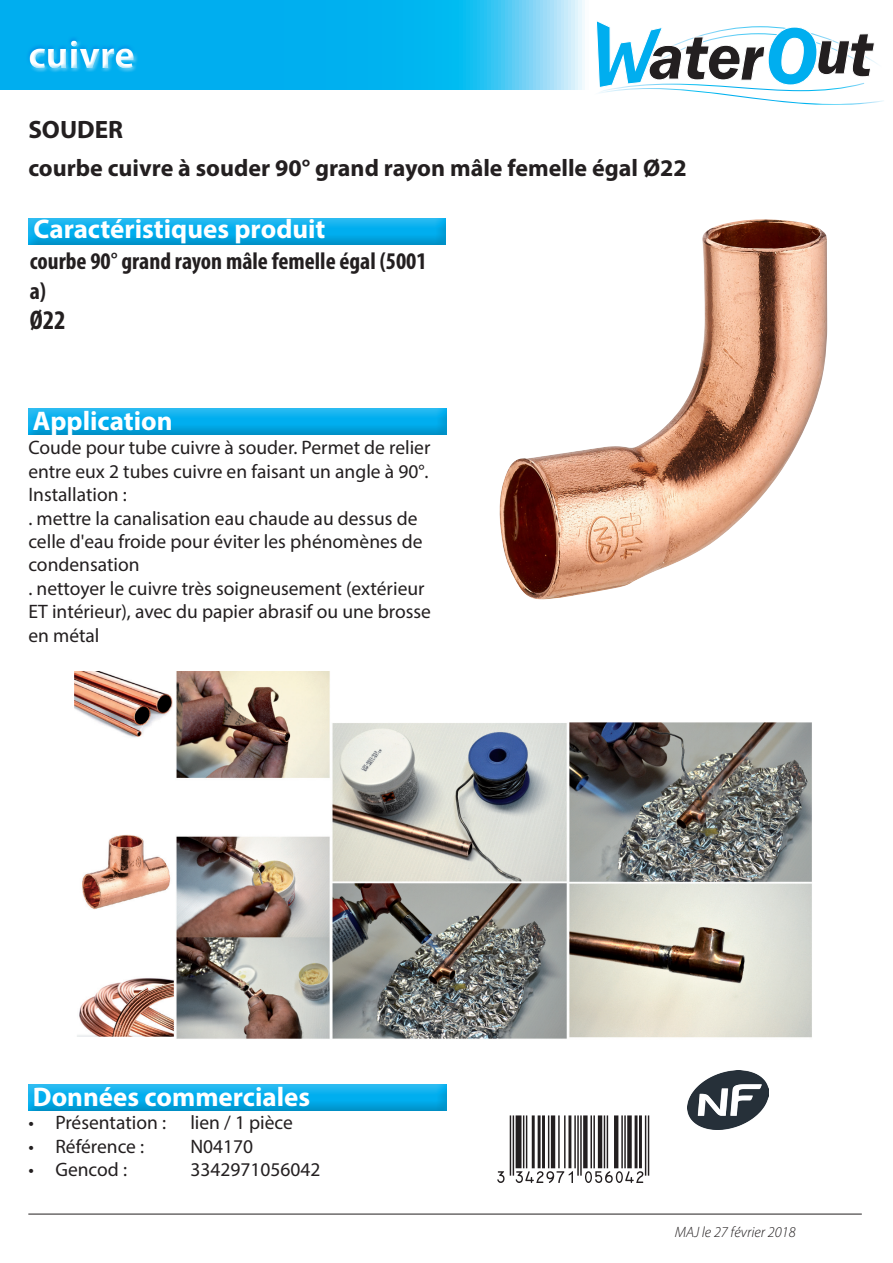
<style>
.page{position:relative;width:893px;height:1263px;background:#fff}
.page>*{position:absolute;margin:0;border:0;box-sizing:border-box;transform-origin:0 0}
.t1{font:700 39px "Myriad Pro";color:#fff}
.t2{font:700 27px "Myriad Pro";color:#fff}
.t3{font:700 condensed 27px "Myriad Pro";color:#231f20}
.t4{font:700 25.2px "Myriad Pro";color:#231f20}
.t5{font:700 24px "Myriad Pro";color:#231f20}
.t6{font:700 condensed 24px/30px "Myriad Pro";color:#231f20}
.t7{font:19.5px/23.4px "Myriad Pro";color:#231f20}
.t8{font:italic 300 15px "Myriad Pro";color:#231f20}
</style>
<div class="page">
<svg style="left:1px;top:1px;width:584px;height:18px;background:#18b7f0"></svg>
<div style="left:26px;top:217px;width:420px;height:30px;background:#231f20;opacity:.75"></div>
<div style="left:0;top:19px;width:609px;height:106px;background:#00aeef;opacity:.75"></div>
<img style="left:499px;top:219px;width:328px;height:380px">
<img style="left:687px;top:1071px;width:81px;height:59px">
<div style="left:26px;top:407px;width:420px;height:30px;background:#231f20;opacity:.75"></div>
<div style="left:26px;top:1084px;width:420px;height:30px;background:#231f20;opacity:.75"></div>
<hr style="left:28px;top:1214px;width:834px;height:1px;background:#231f20">
<svg style="left:592px;top:20px;width:292px;height:85px"></svg>
<img style="left:74px;top:672px;width:738px;height:367px">
<h1 class="t1" style="left:28px;top:30px;width:108px">cuivre</h1>
<p class="t4" style="left:28px;top:113px;width:96px">SOUDER</p>
<p class="t5" style="left:28px;top:153px;width:660px">courbe cuivre à souder 90° grand rayon mâle femelle égal Ø22</p>
<p class="t2" style="left:34px;top:212px;width:293px">Caractéristiques produit</p>
<p class="t6" style="left:30px;top:245px;width:398px">courbe 90° grand rayon mâle femelle égal (5001 a)</p>
<p class="t3" style="left:30px;top:303px;width:37px">Ø22</p>
<p class="t2" style="left:33px;top:403px;width:141px">Application</p>
<p class="t7" style="left:28px;top:436px;width:404px">Coude pour tube cuivre à souder. Permet de relier entre eux 2 tubes cuivre en faisant un angle à 90°.<br>Installation :<br>. mettre la canalisation eau chaude au dessus de celle d'eau froide pour éviter les phénomènes de condensation<br>. nettoyer le cuivre très soigneusement (extérieur ET intérieur), avec du papier abrasif ou une brosse en métal</p>
<p class="t2" style="left:33px;top:1079px;width:279px">Données commerciales</p>
<p class="t7" style="left:28px;top:1111px;width:266px">• Présentation : lien / 1 pièce</p>
<p class="t7" style="left:28px;top:1134px;width:117px">• Référence :</p>
<p class="t7" style="left:190px;top:1134px;width:64px">N04170</p>
<p class="t7" style="left:28px;top:1158px;width:100px">• Gencod :</p>
<p class="t7" style="left:190px;top:1158px;width:132px">3342971056042</p>
<p class="t8" style="left:675px;top:1223px;width:122px">MAJ le 27 février 2018</p>
</div>
